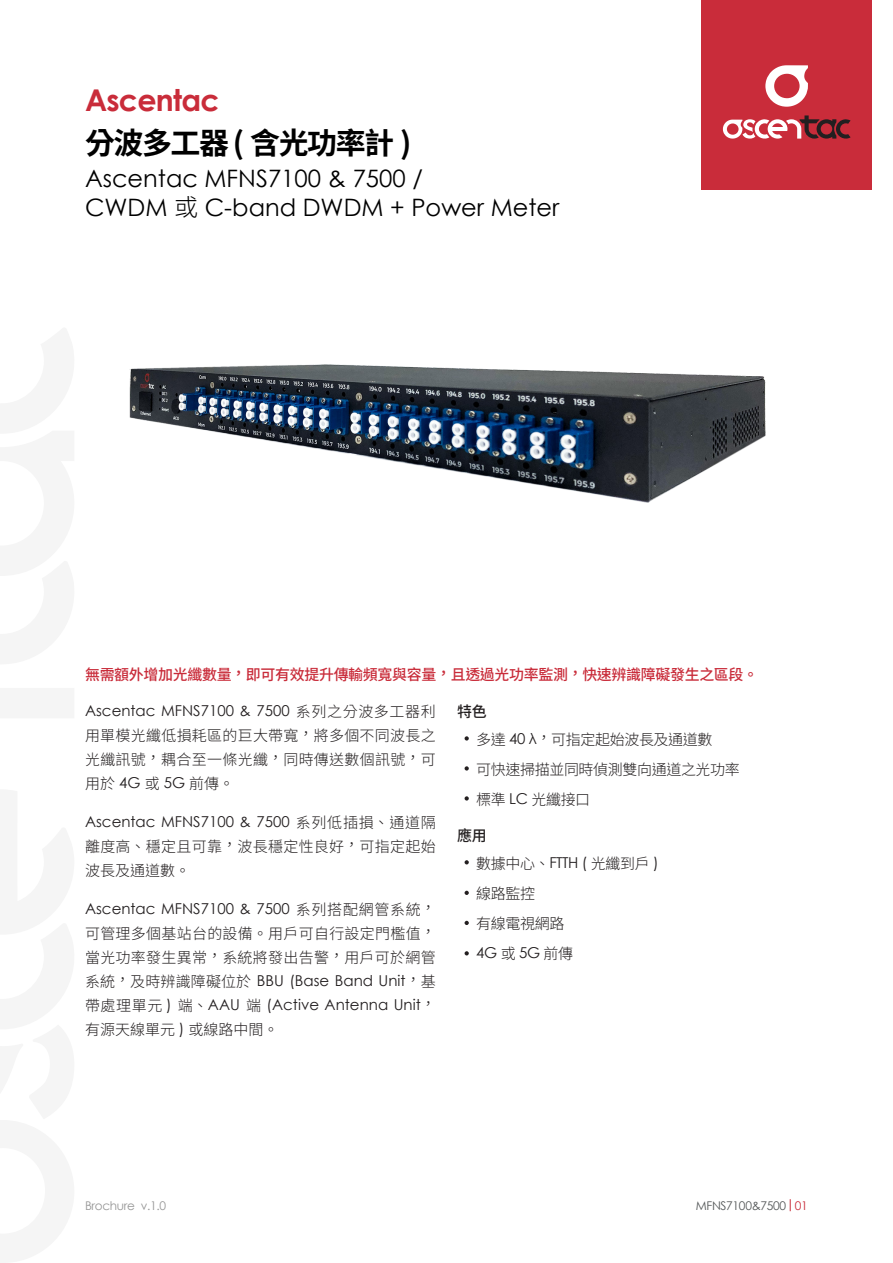
<style>
.page{position:relative;width:893px;height:1263px;background:#fff}
.page>*{position:absolute;margin:0;border:0;box-sizing:border-box;transform-origin:0 0}
.t1{font:700 30px "Noto Sans CJK";letter-spacing:-.05em;color:#000}
.t2{font:700 30px "Century Gothic";letter-spacing:-.025em;color:#c92c3a}
.t3{font:24px "Century Gothic";color:#000}
.M-L-10{font:300 15px/24.2px "Noto Sans CJK";letter-spacing:.02em;color:#231f20;text-align:justify}
.M-L-10-2{font:300 15px "Noto Sans CJK";letter-spacing:-.025em;color:#231f20}
.t4{font:500 15px "Noto Sans CJK";letter-spacing:-.025em;color:#c92c3a}
.t5{font:15px "Century Gothic";color:#231f20}
.t6{font:500 15px "Noto Sans CJK";color:#231f20}
.t7{font:12px "Century Gothic";letter-spacing:-.025em;color:#545758}
.t8{font:12px "Century Gothic";letter-spacing:-.025em;color:#969696}
.s1{font-family:"Noto Sans CJK";font-weight:300}
.s2{font-family:"Century Gothic";font-weight:400}
.s3{color:#c92c3a}
</style>
<div class="page">
<div style="left:702px;top:0;width:170px;height:189px;background:#c92c3a"></div>
<svg style="left:765px;top:65px;width:43px;height:42px"></svg>
<svg style="left:723px;top:115px;width:127px;height:24px"></svg>
<svg style="left:790px;top:1199px;width:1px;height:12px"></svg>
<svg style="left:465px;top:736px;width:4px;height:4px"></svg>
<svg style="left:465px;top:860px;width:4px;height:4px"></svg>
<svg style="left:465px;top:891px;width:4px;height:4px"></svg>
<svg style="left:465px;top:921px;width:4px;height:4px"></svg>
<svg style="left:465px;top:951px;width:4px;height:4px"></svg>
<svg style="left:465px;top:796px;width:4px;height:4px"></svg>
<svg style="left:465px;top:766px;width:4px;height:4px"></svg>
<img style="left:129px;top:365px;width:637px;height:138px">
<p class="t2" style="left:85px;top:77px;width:136px">Ascentac</p>
<p class="t1" style="left:85px;top:126px;width:328px">分波多工器 ( 含光功率計 )</p>
<p class="t3" style="left:85px;top:161px;width:339px">Ascentac MFNS7100 &amp; 7500 /</p>
<p class="t3" style="left:85px;top:190px;width:476px">CWDM <span class="s1">或</span> C-band DWDM + Power Meter</p>
<p class="t4" style="left:85px;top:666px;width:675px">無需額外增加光纖數量，即可有效提升傳輸頻寬與容量，且透過光功率監測，快速辨識障礙發生之區段。</p>
<p class="M-L-10" style="left:85px;top:699px;width:352px"><span class="s2">Ascentac MFNS7100 &amp; 7500</span> 系列之分波多工器利用單模光纖低損耗區的巨大帶寬，將多個不同波長之光纖訊號，耦合至一條光纖，同時傳送數個訊號，可用於 <span class="s2">4G</span> 或 <span class="s2">5G</span> 前傳。</p>
<p class="M-L-10" style="left:85px;top:810px;width:352px"><span class="s2">Ascentac MFNS7100 &amp; 7500</span> 系列低插損、通道隔離度高、穩定且可靠，波長穩定性良好，可指定起始波長及通道數。</p>
<p class="M-L-10" style="left:85px;top:897px;width:352px"><span class="s2">Ascentac MFNS7100 &amp; 7500</span> 系列搭配網管系統，可管理多個基站台的設備。用戶可自行設定門檻值，當光功率發生異常，系統將發出告警，用戶可於網管系統，及時辨識障礙位於 <span class="s2">BBU (Base Band Unit</span>，基帶處理單元 <span class="s2">)</span> 端、<span class="s2">AAU</span> 端 <span class="s2">(Active Antenna Unit</span>，有源天線單元 <span class="s2">)</span> 或線路中間。</p>
<p class="t6" style="left:457px;top:703px;width:31px">特色</p>
<p class="M-L-10-2" style="left:476px;top:730px;width:238px">多達 <span class="s2">40 λ</span>，可指定起始波長及通道數</p>
<p class="M-L-10-2" style="left:476px;top:760px;width:265px">可快速掃描並同時偵測雙向通道之光功率</p>
<p class="M-L-10" style="left:476px;top:787px;width:116px">標準 <span class="s2">LC</span> 光纖接口</p>
<p class="t6" style="left:457px;top:827px;width:31px">應用</p>
<p class="M-L-10-2" style="left:476px;top:854px;width:184px">數據中心、<span class="s2">FTTH (</span> 光纖到戶 <span class="s2">)</span></p>
<p class="M-L-10" style="left:476px;top:881px;width:60px">線路監控</p>
<p class="M-L-10" style="left:476px;top:911px;width:90px">有線電視網路</p>
<p class="t5" style="left:476px;top:942px;width:98px">4G <span class="s1">或</span> 5G <span class="s1">前傳</span></p>
<p class="t8" style="left:85px;top:1197px;width:83px">Brochure v.1.0</p>
<p class="t7" style="left:696px;top:1197px;width:114px">MFNS7100&amp;7500 <span class="s3">01</span></p>
</div>
